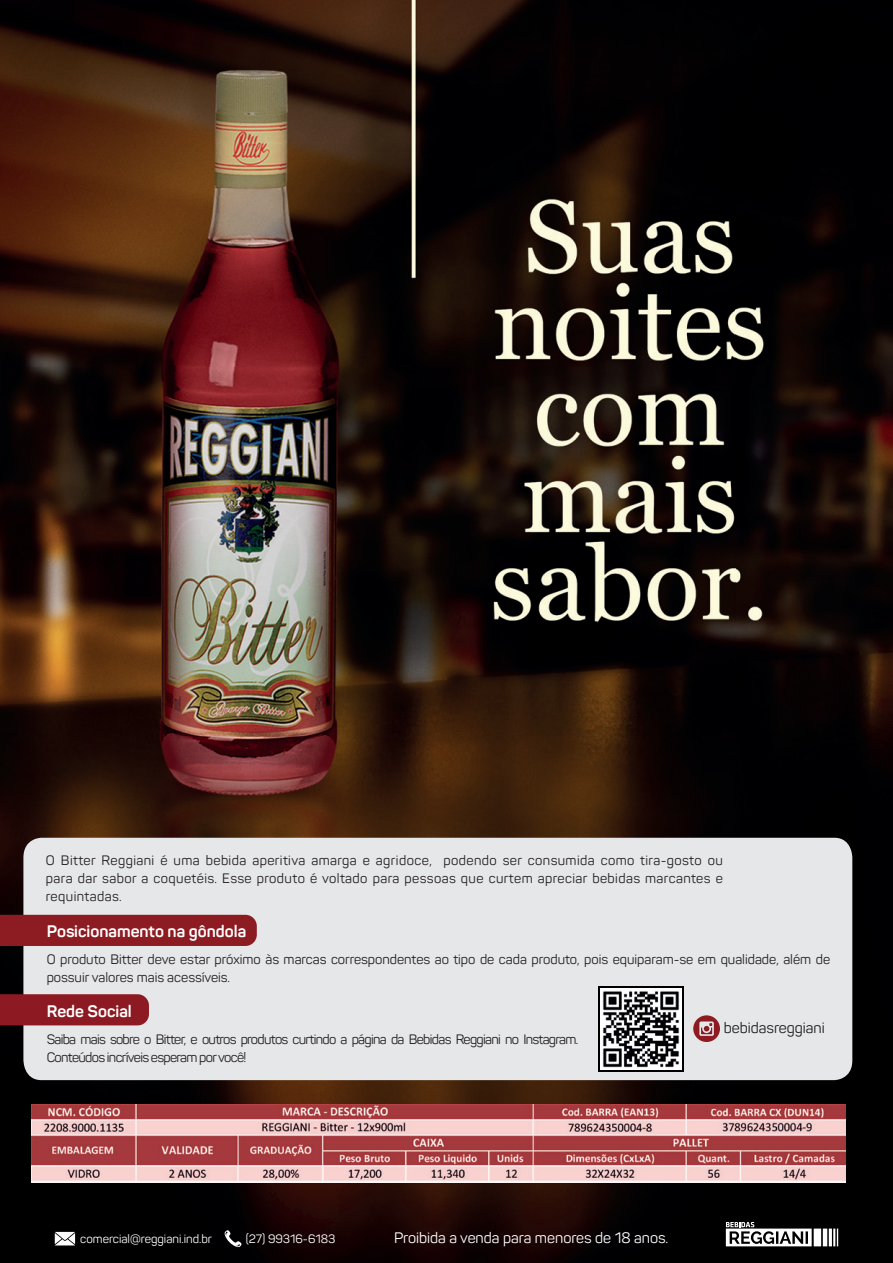
<style>
.page{position:relative;width:893px;height:1263px;background:#fff}
.page>*{position:absolute;margin:0;border:0;box-sizing:border-box;transform-origin:0 0}
.t1{font:700 16.5px "Panton";color:#fff}
.t2{font:15px "Panton";color:#fff}
.t3{font:15px "Panton";color:#231f20}
.t4{font:13.5px/18px "Panton";color:#231f20}
.t5{font:13.5px/18px "Panton";letter-spacing:-.05em;color:#231f20}
.t6{font:12px "Panton";color:#fff}
</style>
<div class="page">
<img style="left:0;top:0;width:893px;height:1105px">
<div style="left:0;top:1105px;width:52px;height:158px;background:#000001"></div>
<div style="left:841px;top:1105px;width:52px;height:158px;background:#000001"></div>
<img style="left:52px;top:1182px;width:789px;height:81px">
<div style="left:23px;top:838px;width:829px;height:242px;background:#e6e7e9;border-radius:19px"></div>
<div style="left:0;top:915px;width:257px;height:31px;background:#8d1b22"></div>
<div style="left:0;top:994px;width:149px;height:31px;background:#8d1a22"></div>
<svg style="left:55px;top:1232px;width:20px;height:13px"></svg>
<svg style="left:224px;top:1229px;width:19px;height:19px"></svg>
<svg style="left:726px;top:1222px;width:112px;height:24px"></svg>
<img style="left:32px;top:1104px;width:814px;height:78px">
<svg style="left:693px;top:1015px;width:27px;height:27px"></svg>
<svg style="left:598px;top:986px;width:86px;height:85px"></svg>
<img style="left:601px;top:988px;width:80px;height:81px">
<p class="t4" style="left:46px;top:851px;width:678px;text-align:justify">O Bitter Reggiani é uma bebida aperitiva amarga e agridoce, podendo ser consumida como tira-gosto ou para dar sabor a coquetéis. Esse produto é voltado para pessoas que curtem apreciar bebidas marcantes e requintadas.</p>
<p class="t1" style="left:47px;top:921px;width:201px">Posicionamento na gôndola</p>
<p class="t4" style="left:47px;top:950px;width:785px">O produto Bitter deve estar próximo às marcas correspondentes ao tipo de cada produto, pois equiparam-se em qualidade, além de possuir valores mais acessíveis.</p>
<p class="t1" style="left:47px;top:1001px;width:87px">Rede Social</p>
<p class="t5" style="left:47px;top:1030px;width:533px">Saiba mais sobre o Bitter, e outros produtos curtindo a página da Bebidas Reggiani no Instagram.<br>Conteúdos incríveis esperam por você!</p>
<p class="t3" style="left:724px;top:1019px;width:102px">bebidasreggiani</p>
<p class="t6" style="left:80px;top:1231px;width:133px">comercial@reggiani.ind.br</p>
<p class="t6" style="left:246px;top:1231px;width:91px">(27) 99316-6183</p>
<p class="t2" style="left:394px;top:1229px;width:276px">Proibida a venda para menores de 18 anos.</p>
</div>
